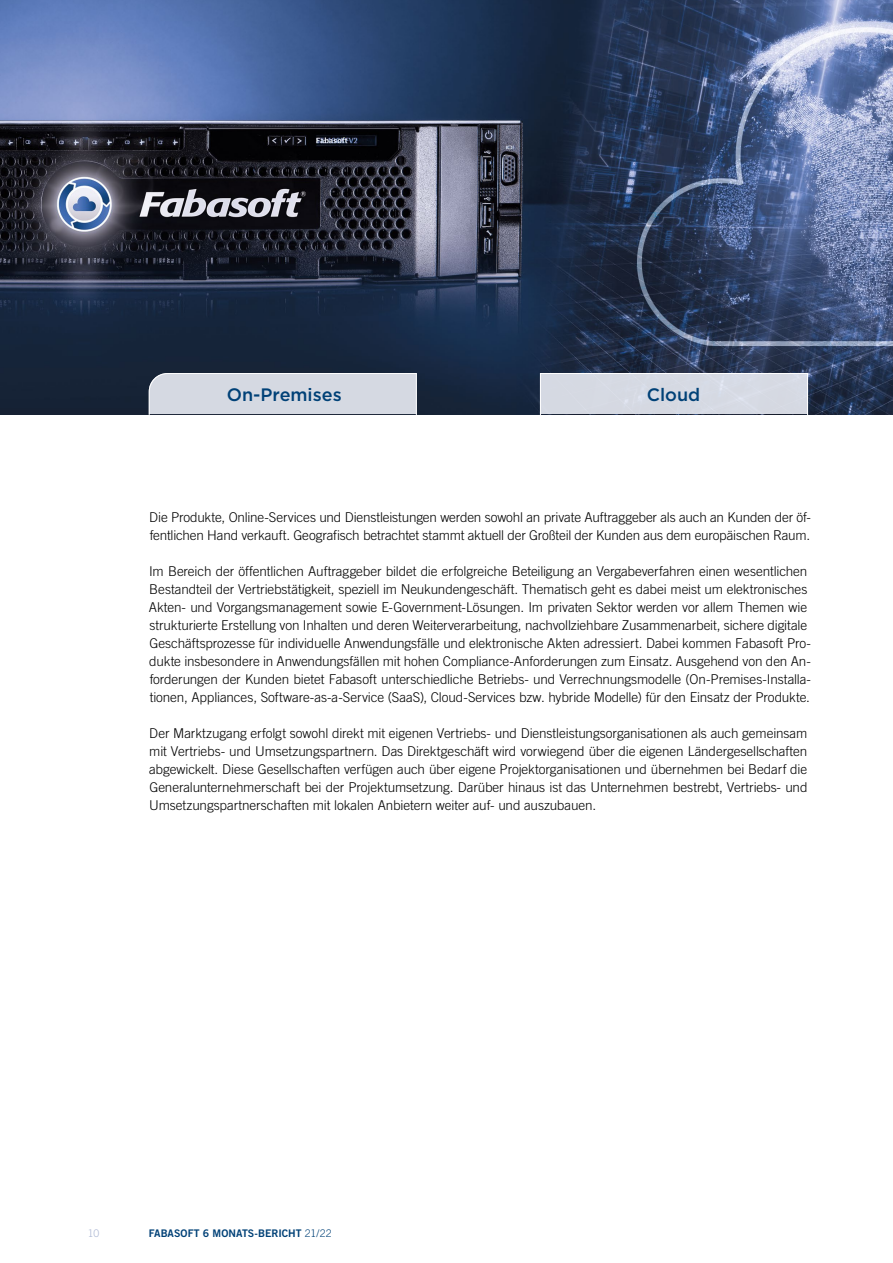
<style>
.page{position:relative;width:893px;height:1263px;background:#fff}
.page>*{position:absolute;margin:0;border:0;box-sizing:border-box;transform-origin:0 0}
.t1{font:500 18px "Gotham";color:#004177}
.t2{font:300 13.5px/18px "Trade Gothic LT Std";letter-spacing:-.01em;color:#000}
.t3{font:10.5px "Trade Gothic LT Std Bd 2";letter-spacing:.005em;color:#004177}
.t4{font:300 10.5px "Trade Gothic LT Std";color:#adb8d4}
.s1{font-family:"Trade Gothic LT Std";font-weight:300}
</style>
<div class="page">
<img style="left:0;top:0;width:893px;height:414px">
<div style="left:148px;top:373px;width:269px;height:42px;background:#d5d9e2"></div>
<div style="left:540px;top:373px;width:268px;height:42px;background:#d6d9e3"></div>
<h1 class="t1" style="left:227px;top:383px;width:116px">On-Premises</h1>
<h1 class="t1" style="left:647px;top:383px;width:55px">Cloud</h1>
<p class="t2" style="left:149px;top:508px;width:663px">Die Produkte, Online-Services und Dienstleistungen werden sowohl an private Auftraggeber als auch an Kunden der öf&shy;fentlichen Hand verkauft. Geografisch betrachtet stammt aktuell der Großteil der Kunden aus dem europäischen Raum.</p>
<p class="t2" style="left:149px;top:562px;width:664px">Im Bereich der öffentlichen Auftraggeber bildet die erfolgreiche Beteiligung an Vergabeverfahren einen wesentlichen Bestandteil der Vertriebstätigkeit, speziell im Neukundengeschäft. Thematisch geht es dabei meist um elektronisches Akten- und Vorgangsmanagement sowie E-Government-Lösungen. Im privaten Sektor werden vor allem Themen wie strukturierte Erstellung von Inhalten und deren Weiterverarbeitung, nachvollziehbare Zusammenarbeit, sichere digitale Geschäftsprozesse für individuelle Anwendungsfälle und elektronische Akten adressiert. Dabei kommen Fabasoft Pro&shy;dukte insbesondere in Anwendungsfällen mit hohen Compliance-Anforderungen zum Einsatz. Ausgehend von den An&shy;forderungen der Kunden bietet Fabasoft unterschiedliche Betriebs- und Verrechnungsmodelle (On-Premises-Installa&shy;tionen, Appliances, Software-as-a-Service (SaaS), Cloud-Services bzw. hybride Modelle) für den Einsatz der Produkte.</p>
<p class="t2" style="left:149px;top:724px;width:660px;text-align:justify">Der Marktzugang erfolgt sowohl direkt mit eigenen Vertriebs- und Dienstleistungsorganisationen als auch gemeinsam mit Vertriebs- und Umsetzungspartnern. Das Direktgeschäft wird vorwiegend über die eigenen Ländergesellschaften abgewickelt. Diese Gesellschaften verfügen auch über eigene Projektorganisationen und übernehmen bei Bedarf die Generalunternehmerschaft bei der Projektumsetzung. Darüber hinaus ist das Unternehmen bestrebt, Vertriebs- und Umsetzungspartnerschaften mit lokalen Anbietern weiter auf- und auszubauen.</p>
<p class="t4" style="left:88px;top:1227px;width:13px">10</p>
<p class="t3" style="left:149px;top:1226px;width:184px">FABASOFT 6 MONATS-BERICHT <span class="s1">21/22</span></p>
</div>
